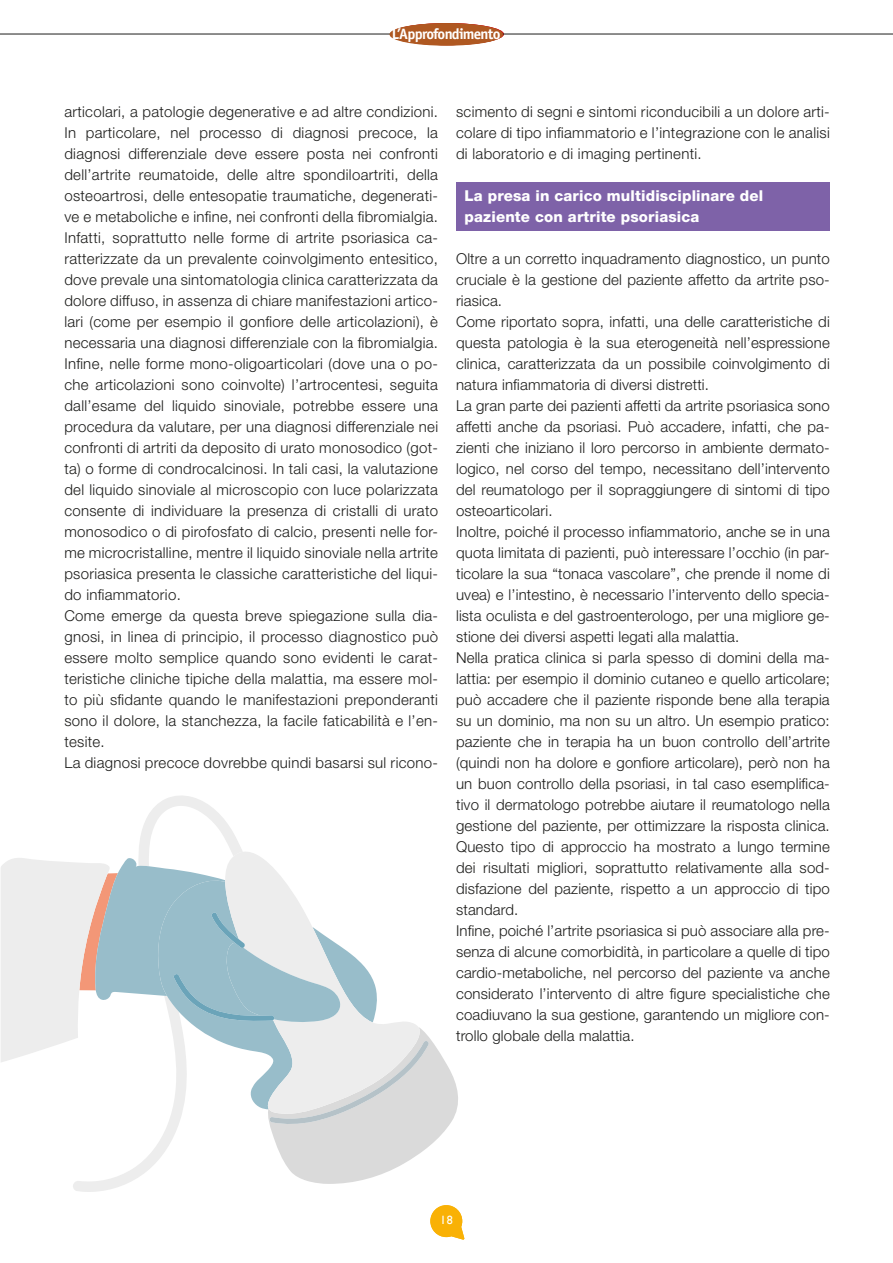
<style>
.page{position:relative;width:893px;height:1263px;background:#fff}
.page>*{position:absolute;margin:0;border:0;box-sizing:border-box;transform-origin:0 0}
.t1{font:300 15px/21px "Helvetica Neue LT Std";letter-spacing:.01em;color:#1d1d1b}
.t2{font:800 15px/21px "Helvetica Neue LT Std";letter-spacing:.01em;color:#fff}
.t3{font:700 15px "Officina Sans";letter-spacing:-.05em;color:#fff}
.t4{font:12px "Gill Sans";color:#fff}
</style>
<div class="page">
<hr style="left:0;top:34px;width:893px;height:1px;background:#1d1d1b">
<svg style="left:390px;top:24px;width:113px;height:22px"></svg>
<div style="left:390px;top:23px;width:113px;height:22px;background:#af5821;border-radius:50%"></div>
<div style="left:456px;top:182px;width:374px;height:49px;background:#7e62a8"></div>
<svg style="left:1px;top:796px;width:457px;height:396px"></svg>
<svg style="left:430px;top:1205px;width:35px;height:35px"></svg>
<p class="t3" style="left:392px;top:25px;width:110px">L’Approf ndimento</p>
<p class="t3" style="left:412px;top:25px;width:72px">Primo piano</p>
<p class="t3" style="left:412px;top:25px;width:71px">I tuoi diritti</p>
<p class="t1" style="left:64px;top:101px;width:375px">articolari, a patologie degenerative e ad altre condizioni.<br>In particolare, nel processo di diagnosi precoce, la diagnosi differenziale deve essere posta nei confronti dell’artrite reumatoide, delle altre spondiloartriti, della osteoartrosi, delle entesopatie traumatiche, degenerati&shy;ve e metaboliche e infine, nei confronti della fibromialgia.<br>Infatti, soprattutto nelle forme di artrite psoriasica ca&shy;ratterizzate da un prevalente coinvolgimento entesitico, dove prevale una sintomatologia clinica caratterizzata da dolore diffuso, in assenza di chiare manifestazioni artico&shy;lari (come per esempio il gonfiore delle articolazioni), è necessaria una diagnosi differenziale con la fibromialgia.<br>Infine, nelle forme mono-oligoarticolari (dove una o po&shy;che articolazioni sono coinvolte) l’artrocentesi, seguita dall’esame del liquido sinoviale, potrebbe essere una procedura da valutare, per una diagnosi differenziale nei confronti di artriti da deposito di urato monosodico (got&shy;ta) o forme di condrocalcinosi. In tali casi, la valutazione del liquido sinoviale al microscopio con luce polarizzata consente di individuare la presenza di cristalli di urato monosodico o di pirofosfato di calcio, presenti nelle for&shy;me microcristalline, mentre il liquido sinoviale nella artrite psoriasica presenta le classiche caratteristiche del liqui&shy;do infiammatorio.<br>Come emerge da questa breve spiegazione sulla dia&shy;gnosi, in linea di principio, il processo diagnostico può essere molto semplice quando sono evidenti le carat&shy;teristiche cliniche tipiche della malattia, ma essere mol&shy;to più sfidante quando le manifestazioni preponderanti sono il dolore, la stanchezza, la facile faticabilità e l’en&shy;tesite.<br>La diagnosi precoce dovrebbe quindi basarsi sul ricono-</p>
<p class="t1" style="left:456px;top:101px;width:375px;text-align:justify">scimento di segni e sintomi riconducibili a un dolore arti&shy;colare di tipo infiammatorio e l’integrazione con le analisi di laboratorio e di imaging pertinenti.</p>
<p class="t2" style="left:465px;top:185px;width:300px">La presa in carico multidisciplinare del paziente con artrite psoriasica</p>
<p class="t1" style="left:456px;top:248px;width:375px">Oltre a un corretto inquadramento diagnostico, un punto cruciale è la gestione del paziente affetto da artrite pso&shy;riasica.<br>Come riportato sopra, infatti, una delle caratteristiche di questa patologia è la sua eterogeneità nell’espressione clinica, caratterizzata da un possibile coinvolgimento di natura infiammatoria di diversi distretti.<br>La gran parte dei pazienti affetti da artrite psoriasica sono affetti anche da psoriasi. Può accadere, infatti, che pa&shy;zienti che iniziano il loro percorso in ambiente dermato&shy;logico, nel corso del tempo, necessitano dell’intervento del reumatologo per il sopraggiungere di sintomi di tipo osteoarticolari.<br>Inoltre, poiché il processo infiammatorio, anche se in una quota limitata di pazienti, può interessare l’occhio (in par&shy;ticolare la sua “tonaca vascolare”, che prende il nome di uvea) e l’intestino, è necessario l’intervento dello specia&shy;lista oculista e del gastroenterologo, per una migliore ge&shy;stione dei diversi aspetti legati alla malattia.<br>Nella pratica clinica si parla spesso di domini della ma&shy;lattia: per esempio il dominio cutaneo e quello articolare; può accadere che il paziente risponde bene alla terapia su un dominio, ma non su un altro. Un esempio pratico: paziente che in terapia ha un buon controllo dell’artrite (quindi non ha dolore e gonfiore articolare), però non ha un buon controllo della psoriasi, in tal caso esemplifica&shy;tivo il dermatologo potrebbe aiutare il reumatologo nella gestione del paziente, per ottimizzare la risposta clinica.<br>Questo tipo di approccio ha mostrato a lungo termine dei risultati migliori, soprattutto relativamente alla sod&shy;disfazione del paziente, rispetto a un approccio di tipo standard.<br>Infine, poiché l’artrite psoriasica si può associare alla pre&shy;senza di alcune comorbidità, in particolare a quelle di tipo cardio-metaboliche, nel percorso del paziente va anche considerato l’intervento di altre figure specialistiche che coadiuvano la sua gestione, garantendo un migliore con&shy;trollo globale della malattia.</p>
<p class="t4" style="left:440px;top:1213px;width:14px">18</p>
</div>
